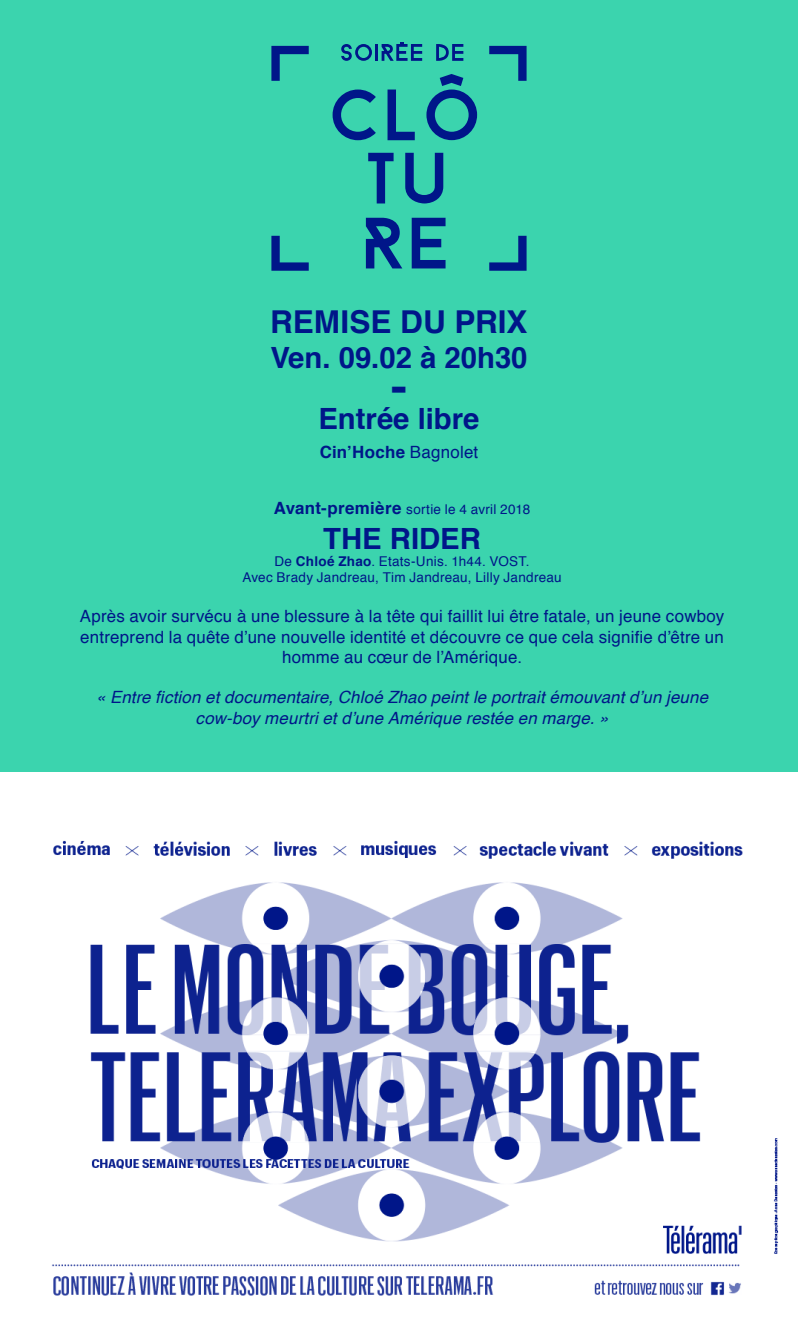
<style>
.page{position:relative;width:798px;height:1340px;background:#fff}
.page>*{position:absolute;margin:0;border:0;box-sizing:border-box;transform-origin:0 0}
.t1{font:700 47.48px "Helvetica";color:#001689}
.t2{font:700 31.5px "Helvetica";color:#001689}
.t3{font:700 29.25px "Helvetica";color:#001689}
.t4{font:16.88px/20.2px "Helvetica";letter-spacing:.015em;color:#001689;text-align:center}
.t5{font:italic 16.88px/20.2px "Helvetica";letter-spacing:.01em;color:#001689;text-align:center}
.t6{font:700 16.88px "Helvetica";letter-spacing:.02em;color:#001689}
.t7{font:13.5px/16.2px "Helvetica";letter-spacing:.02em;color:#001689;text-align:center}
.s1{font-weight:400}
.s2{font-weight:700;font-size:16.88px}
.s3{font-weight:700}
</style>
<div class="page">
<div style="left:0;top:0;width:797px;height:793px;background:#3bd4ae"></div>
<img style="left:0;top:772px;width:797px;height:524px">
<svg style="left:271px;top:236px;width:37px;height:35px"></svg>
<svg style="left:271px;top:46px;width:37px;height:35px"></svg>
<svg style="left:489px;top:46px;width:37px;height:35px"></svg>
<svg style="left:489px;top:236px;width:37px;height:35px"></svg>
<svg style="left:341px;top:44px;width:31px;height:17px"></svg>
<hr style="left:375px;top:44px;width:3px;height:17px;background:#001689">
<svg style="left:436px;top:44px;width:27px;height:17px"></svg>
<svg style="left:332px;top:89px;width:44px;height:51px"></svg>
<svg style="left:387px;top:89px;width:27px;height:51px"></svg>
<svg style="left:426px;top:74px;width:51px;height:66px"></svg>
<svg style="left:368px;top:153px;width:25px;height:50px"></svg>
<svg style="left:405px;top:153px;width:38px;height:50px"></svg>
<svg style="left:366px;top:218px;width:36px;height:50px"></svg>
<svg style="left:411px;top:218px;width:34px;height:50px"></svg>
<svg style="left:381px;top:43px;width:41px;height:18px"></svg>
<h2 class="t2" style="left:270px;top:296px;width:259px">REMISE DU PRIX</h2>
<h3 class="t3" style="left:270px;top:334px;width:258px">Ven. 09.02 à 20h30</h3>
<h1 class="t1" style="left:391px;top:347px;width:17px">-</h1>
<h3 class="t3" style="left:318px;top:395px;width:162px">Entrée libre</h3>
<p class="t6" style="left:319px;top:438px;width:160px">Cin’Hoche <span class="s1">Bagnolet</span></p>
<p class="t7" style="left:274px;top:502px;width:258px"><span class="s2">Avant-première</span> sortie le 4 avril 2018</p>
<h3 class="t3" style="left:323px;top:515px;width:159px">THE RIDER</h3>
<p class="t7" style="left:242px;top:553px;width:320px">De <span class="s3">Chloé Zhao</span>. Etats-Unis. 1h44. VOST.<br>Avec Brady Jandreau, Tim Jandreau, Lilly Jandreau</p>
<p class="t4" style="left:80px;top:606px;width:646px">Après avoir survécu à une blessure à la tête qui faillit lui être fatale, un jeune cowboy entreprend la quête d’une nouvelle identité et découvre ce que cela signifie d’être un homme au cœur de l’Amérique.</p>
<p class="t5" style="left:96px;top:687px;width:613px">« Entre fiction et documentaire, Chloé Zhao peint le portrait émouvant d’un jeune cow-boy meurtri et d’une Amérique restée en marge. »</p>
</div>
